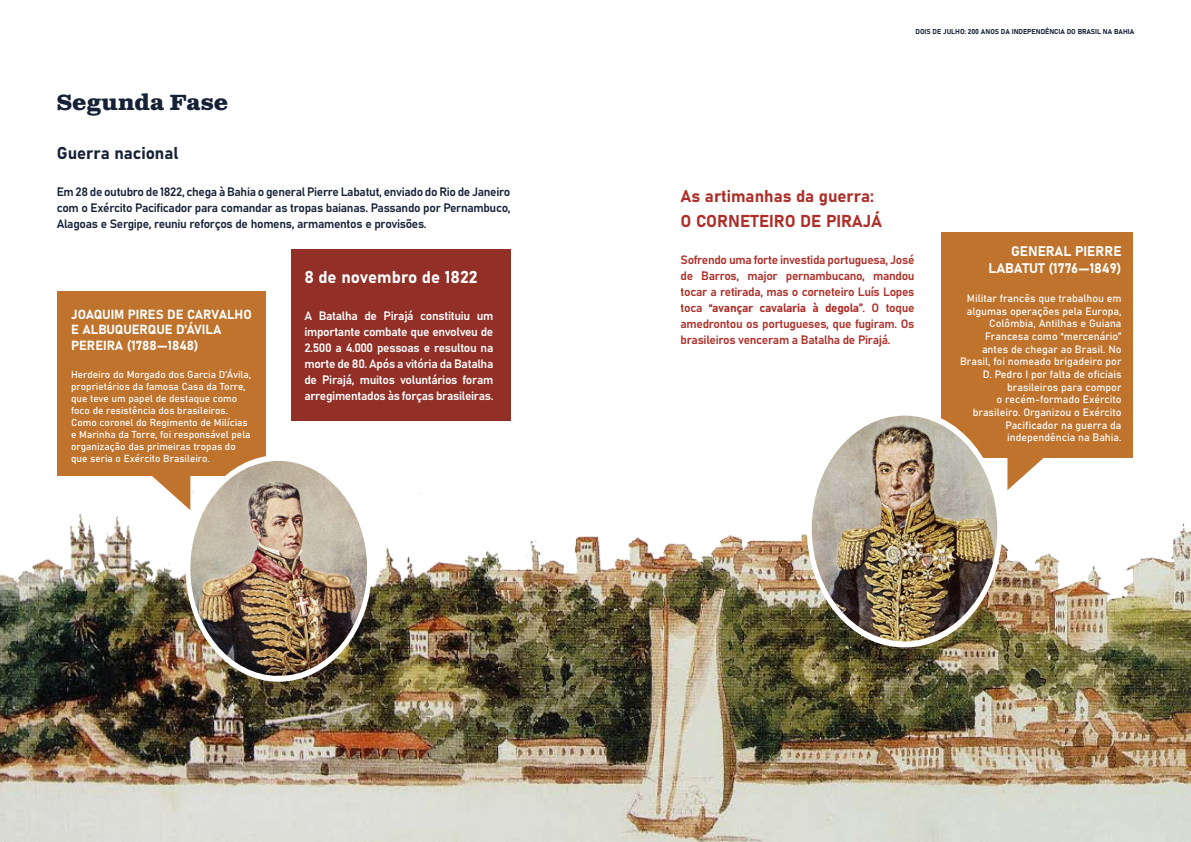
<style>
.page{position:relative;width:1191px;height:842px;background:#fff}
.page>*{position:absolute;margin:0;border:0;box-sizing:border-box;transform-origin:0 0}
.t1{font:700 22px "Clarendon Text Pro";color:#152137}
.t2{font:17px/25px "Bahnschrift";color:#ae2e28}
.t3{font:17px "Bahnschrift";color:#fff}
.t4{font:17px "Bahnschrift";color:#152137}
.t5{font:13.7px/16.5px "Bahnschrift";color:#fff;text-align:right}
.t6{font:13px/15.6px "Bahnschrift";color:#fff}
.t7{font:12px/16px "Bahnschrift";letter-spacing:-.025em;color:#ae2e28;text-align:justify}
.t8{font:12px/16px "Bahnschrift";letter-spacing:-.025em;color:#152138;text-align:justify}
.t9{font:12px/16px "Bahnschrift";letter-spacing:-.025em;color:#fff;text-align:justify}
.t10{font:10.6px/12.7px "Bahnschrift";color:#fff;text-align:right}
.t11{font:10px/12px "Bahnschrift";color:#fff}
.t12{font:7px "Bahnschrift";letter-spacing:-.01em;color:#132136}
</style>
<div class="page">
<img style="left:0;top:493px;width:1191px;height:349px">
<div style="left:57px;top:291px;width:208px;height:185px;background:#bf732c"></div>
<svg style="left:150px;top:476px;width:40px;height:34px"></svg>
<div style="left:186px;top:455px;width:186px;height:226px;background:#fff;border-radius:50%"></div>
<img style="left:190px;top:461px;width:177px;height:215px">
<div style="left:291px;top:249px;width:219px;height:172px;background:#922f26"></div>
<div style="left:941px;top:233px;width:191px;height:225px;background:#bf732c"></div>
<div style="left:806px;top:410px;width:196px;height:237px;background:#fff;border-radius:50%"></div>
<img style="left:811px;top:416px;width:186px;height:225px">
<svg style="left:1007px;top:458px;width:37px;height:32px"></svg>
<h1 class="t1" style="left:57px;top:89px;width:173px">Segunda Fase</h1>
<h2 class="t4" style="left:57px;top:140px;width:123px">Guerra nacional</h2>
<p class="t8" style="left:57px;top:183px;width:455px">Em 28 de outubro de 1822, chega à Bahia o general Pierre Labatut, enviado do Rio de Janeiro com o Exército Pacificador para comandar as tropas baianas. Passando por Pernambuco, Alagoas e Sergipe, reuniu reforços de homens, armamentos e provisões.</p>
<h2 class="t3" style="left:304px;top:264px;width:175px">8 de novembro de 1822</h2>
<p class="t9" style="left:304px;top:307px;width:190px">A Batalha de Pirajá constituiu um importante combate que envolveu de 2.500 a 4.000 pessoas e resultou na morte de 80. Após a vitória da Batalha de Pirajá, muitos voluntários foram arregimentados às forças brasileiras.</p>
<p class="t6" style="left:71px;top:305px;width:182px">JOAQUIM PIRES DE CARVALHO<br>E ALBUQUERQUE D’ÁVILA<br>PEREIRA (1788—1848)</p>
<p class="t11" style="left:71px;top:367px;width:181px">Herdeiro do Morgado dos Garcia D’Ávila, proprietários da famosa Casa da Torre, que teve um papel de destaque como foco de resistência dos brasileiros.<br>Como coronel do Regimento de Milícias e Marinha da Torre, foi responsável pela organização das primeiras tropas do que seria o Exército Brasileiro.</p>
<p class="t12" style="left:915px;top:26px;width:220px">DOIS DE JULHO: 200 ANOS DA INDEPENDÊNCIA DO BRASIL NA BAHIA</p>
<h2 class="t2" style="left:680px;top:182px;width:203px">As artimanhas da guerra:<br>O CORNETEIRO DE PIRAJÁ</h2>
<p class="t7" style="left:680px;top:251px;width:235px">Sofrendo uma forte investida portuguesa, José de Barros, major pernambucano, mandou tocar a retirada, mas o corneteiro Luís Lopes toca “avançar cavalaria à degola”. O toque amedrontou os portugueses, que fugiram. Os brasileiros venceram a Batalha de Pirajá.</p>
<p class="t5" style="left:988px;top:242px;width:135px">GENERAL PIERRE<br>LABATUT (1776—1849)</p>
<p class="t10" style="left:960px;top:291px;width:163px">Militar francês que trabalhou em algumas operações pela Europa,<br>Colômbia, Antilhas e Guiana<br>Francesa como “mercenário” antes de chegar ao Brasil. No<br>Brasil, foi nomeado brigadeiro por<br>D. Pedro I por falta de oficiais brasileiros para compor<br>o recém-formado Exército brasileiro. Organizou o Exército<br>Pacificador na guerra da independência na Bahia.</p>
</div>
